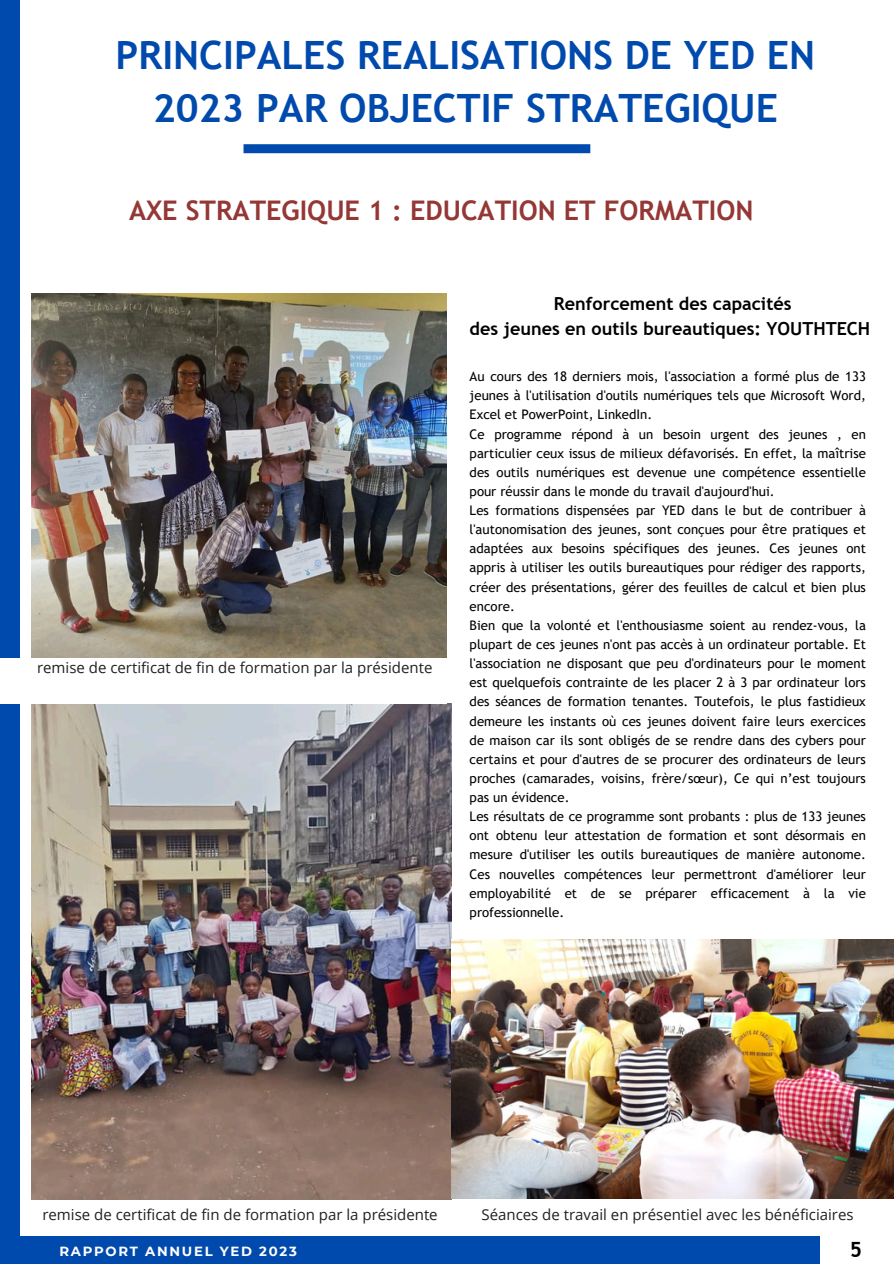
<style>
.page{position:relative;width:894px;height:1264px;background:#fff}
.page>*{position:absolute;margin:0;border:0;box-sizing:border-box;transform-origin:0 0}
.t1{font:700 39px/52.8px "Trebuchet MS";color:#004aad;text-align:center}
.t2{font:700 27px "Trebuchet MS";color:#943735}
.t3{font:700 21px "Trebuchet MS";color:#000}
.t4{font:700 18px/24.8px "Trebuchet MS";color:#000001;text-align:center}
.t5{font:15px "Open Sans";color:#202020}
.t6{font:13.2px/19.2px "Trebuchet MS";color:#000001;text-align:justify}
.t7{font:700 13.2px "Montserrat";letter-spacing:.13em;color:#fff}
</style>
<div class="page">
<div style="left:0;top:0;width:20px;height:1263px;background:#004aad"></div>
<img style="left:31px;top:293px;width:415px;height:365px">
<img style="left:31px;top:703px;width:420px;height:495px">
<div style="left:0;top:1236px;width:819px;height:27px;background:#004aad"></div>
<div style="left:243px;top:144px;width:347px;height:9px;background:#004aad"></div>
<div style="left:0;top:658px;width:446px;height:45px;background:#fff"></div>
<img style="left:451px;top:939px;width:442px;height:259px">
<p class="t1" style="left:116px;top:29px;width:700px">PRINCIPALES REALISATIONS DE YED EN<br>2023 PAR OBJECTIF STRATEGIQUE</p>
<p class="t2" style="left:129px;top:195px;width:625px">AXE STRATEGIQUE 1 : EDUCATION ET FORMATION</p>
<h4 class="t5" style="left:37px;top:656px;width:397px">remise de certificat de fin de formation par la présidente</h4>
<p class="t4" style="left:469px;top:291px;width:402px">Renforcement des capacités<br>des jeunes en outils bureautiques: YOUTHTECH</p>
<h1 class="t6" style="left:469px;top:367px;width:397px">Au cours des 18 derniers mois, l'association a formé plus de 133 jeunes à l'utilisation d'outils numériques tels que Microsoft Word, Excel et PowerPoint, LinkedIn.</h1>
<h2 class="t6" style="left:469px;top:424px;width:397px">Ce programme répond à un besoin urgent des jeunes , en particulier ceux issus de milieux défavorisés. En effet, la maîtrise des outils numériques est devenue une compétence essentielle pour réussir dans le monde du travail d'aujourd'hui.</h2>
<h3 class="t6" style="left:469px;top:500px;width:398px">Les formations dispensées par YED dans le but de contribuer à l'autonomisation des jeunes, sont conçues pour être pratiques et adaptées aux besoins spécifiques des jeunes. Ces jeunes ont appris à utiliser les outils bureautiques pour rédiger des rapports, créer des présentations, gérer des feuilles de calcul et bien plus encore.</h3>
<p class="t6" style="left:469px;top:615px;width:397px">Bien que la volonté et l'enthousiasme soient au rendez-vous, la plupart de ces jeunes n'ont pas accès à un ordinateur portable. Et l'association ne disposant que peu d'ordinateurs pour le moment est quelquefois contrainte de les placer 2 à 3 par ordinateur lors des séances de formation tenantes. Toutefois, le plus fastidieux demeure les instants où ces jeunes doivent faire leurs exercices de maison car ils sont obligés de se rendre dans des cybers pour certains et pour d'autres de se procurer des ordinateurs de leurs proches (camarades, voisins, frère/sœur), Ce qui n’est toujours pas un évidence.</p>
<p class="t6" style="left:469px;top:806px;width:397px">Les résultats de ce programme sont probants : plus de 133 jeunes ont obtenu leur attestation de formation et sont désormais en mesure d'utiliser les outils bureautiques de manière autonome.<br>Ces nouvelles compétences leur permettront d'améliorer leur employabilité et de se préparer efficacement à la vie professionnelle.</p>
<p class="t5" style="left:42px;top:1204px;width:397px">remise de certificat de fin de formation par la présidente</p>
<h5 class="t5" style="left:481px;top:1204px;width:373px">Séances de travail en présentiel avec les bénéficiaires</h5>
<h4 class="t7" style="left:59px;top:1242px;width:239px">RAPPORT ANNUEL YED 2023</h4>
<h4 class="t3" style="left:849px;top:1236px;width:14px">5</h4>
</div>
